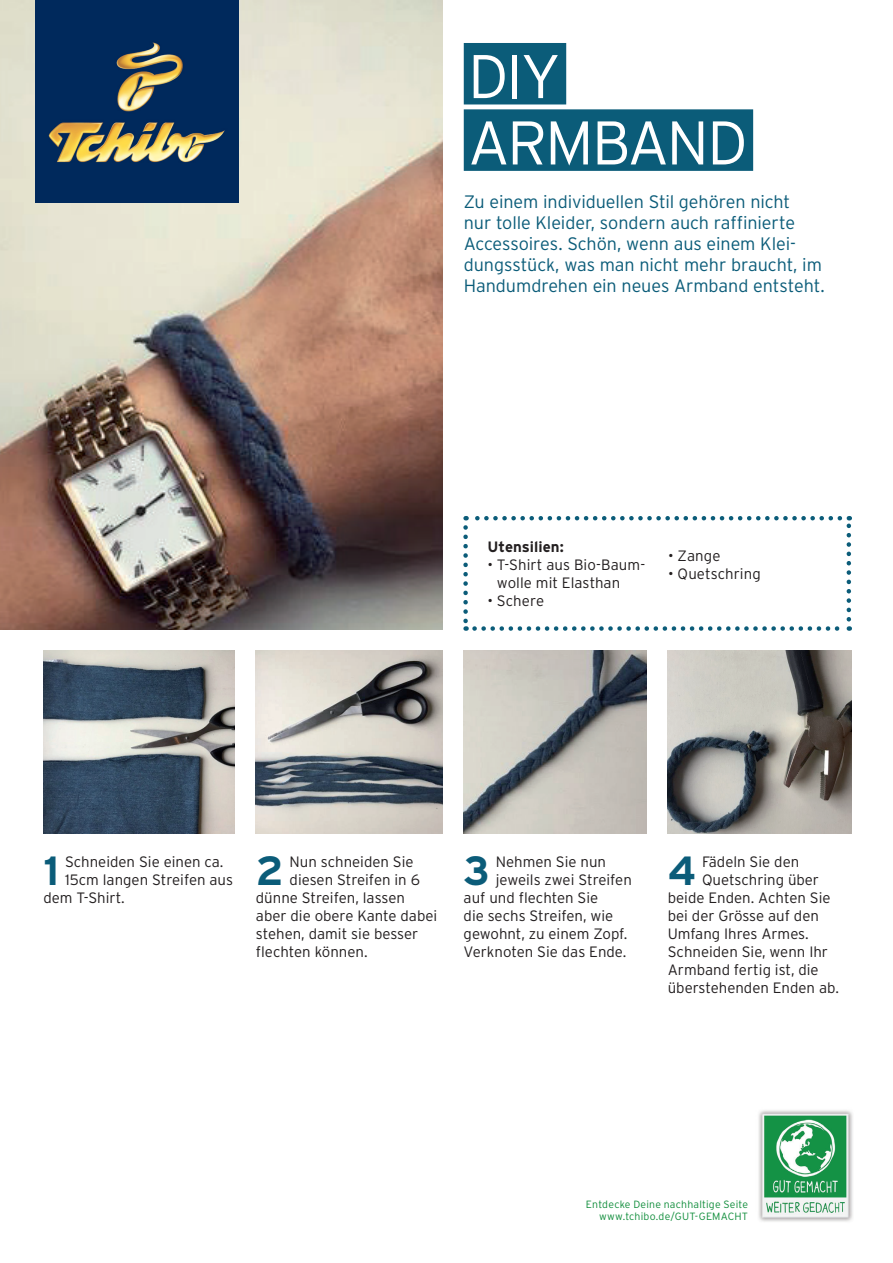
<style>
.page{position:relative;width:893px;height:1263px;background:#fff}
.page>*{position:absolute;margin:0;border:0;box-sizing:border-box;transform-origin:0 0}
.t1{font:300 61.5px/66.3px "Interstate OT";letter-spacing:-.035em;color:#fff}
.t2{font:700 40.65px "Interstate OT";color:#0b5c79}
.t3{font:300 18px/21px "Interstate OT";letter-spacing:-.005em;color:#0b5c79}
.t4{font:300 15px/18px "Interstate OT";color:#231f20}
.t5{font:700 15px "Interstate OT";color:#231f20}
.t6{font:300 10.5px/12.8px "Interstate OT";letter-spacing:.015em;color:#118e3c;text-align:right}
</style>
<div class="page">
<img style="left:43px;top:651px;width:192px;height:182px">
<img style="left:256px;top:651px;width:186px;height:182px">
<img style="left:463px;top:651px;width:184px;height:182px">
<img style="left:668px;top:651px;width:183px;height:182px">
<img style="left:0;top:0;width:442px;height:629px">
<div style="left:464px;top:43px;width:102px;height:61px;background:#0b5c79"></div>
<div style="left:464px;top:109px;width:289px;height:62px;background:#0b5c79"></div>
<svg style="left:463px;top:527px;width:5px;height:104px"></svg>
<svg style="left:474px;top:626px;width:376px;height:5px"></svg>
<svg style="left:847px;top:516px;width:4px;height:103px"></svg>
<svg style="left:466px;top:516px;width:374px;height:4px"></svg>
<img style="left:758px;top:1110px;width:95px;height:112px">
<img style="left:36px;top:0;width:202px;height:202px">
<h1 class="t1" style="left:468px;top:44px;width:281px">DIY<br>ARMBAND</h1>
<p class="t3" style="left:464px;top:191px;width:362px">Zu einem individuellen Stil gehören nicht<br>nur tolle Kleider, sondern auch raffinierte Accessoires. Schön, wenn aus einem Klei&shy;dungsstück, was man nicht mehr braucht, im Handumdrehen ein neues Armband entsteht.</p>
<p class="t5" style="left:487px;top:538px;width:78px">Utensilien:</p>
<p class="t4" style="left:497px;top:556px;width:150px;text-indent:-10px">• T-Shirt aus Bio-Baum&shy;wolle mit Elasthan</p>
<p class="t4" style="left:487px;top:592px;width:58px">• Schere</p>
<p class="t4" style="left:668px;top:547px;width:54px">• Zange</p>
<p class="t4" style="left:668px;top:565px;width:94px">• Quetschring</p>
<h2 class="t2" style="left:43px;top:846px;width:17px">1</h2>
<p class="t4" style="left:65px;top:852px;width:160px">Schneiden Sie einen ca.</p>
<p class="t4" style="left:65px;top:870px;width:170px">15cm langen Streifen aus</p>
<p class="t4" style="left:43px;top:888px;width:83px">dem T-Shirt.</p>
<h2 class="t2" style="left:256px;top:846px;width:29px">2</h2>
<p class="t4" style="left:290px;top:852px;width:126px">Nun schneiden Sie</p>
<p class="t4" style="left:290px;top:870px;width:132px">diesen Streifen in 6</p>
<p class="t4" style="left:256px;top:888px;width:151px">dünne Streifen, lassen</p>
<p class="t4" style="left:256px;top:906px;width:183px">aber die obere Kante dabei</p>
<p class="t4" style="left:256px;top:924px;width:164px">stehen, damit sie besser</p>
<p class="t4" style="left:256px;top:942px;width:113px">flechten können.</p>
<h2 class="t2" style="left:464px;top:846px;width:28px">3</h2>
<p class="t4" style="left:496px;top:852px;width:112px">Nehmen Sie nun</p>
<p class="t4" style="left:496px;top:870px;width:138px">jeweils zwei Streifen</p>
<p class="t4" style="left:464px;top:888px;width:136px">auf und flechten Sie</p>
<p class="t4" style="left:464px;top:906px;width:151px">die sechs Streifen, wie</p>
<p class="t4" style="left:464px;top:924px;width:165px">gewohnt, zu einem Zopf.</p>
<p class="t4" style="left:464px;top:942px;width:164px">Verknoten Sie das Ende.</p>
<h2 class="t2" style="left:668px;top:846px;width:30px">4</h2>
<p class="t4" style="left:702px;top:852px;width:99px">Fädeln Sie den</p>
<p class="t4" style="left:702px;top:870px;width:119px">Quetschring über</p>
<p class="t4" style="left:668px;top:888px;width:164px">beide Enden. Achten Sie</p>
<p class="t4" style="left:668px;top:906px;width:153px">bei der Grösse auf den</p>
<p class="t4" style="left:668px;top:924px;width:142px">Umfang Ihres Armes.</p>
<p class="t4" style="left:668px;top:942px;width:162px">Schneiden Sie, wenn Ihr</p>
<p class="t4" style="left:668px;top:960px;width:152px">Armband fertig ist, die</p>
<p class="t4" style="left:668px;top:978px;width:173px">überstehenden Enden ab.</p>
<p class="t6" style="left:586px;top:1197px;width:164px">Entdecke Deine nachhaltige Seite www.tchibo.de/GUT-GEMACHT</p>
</div>
